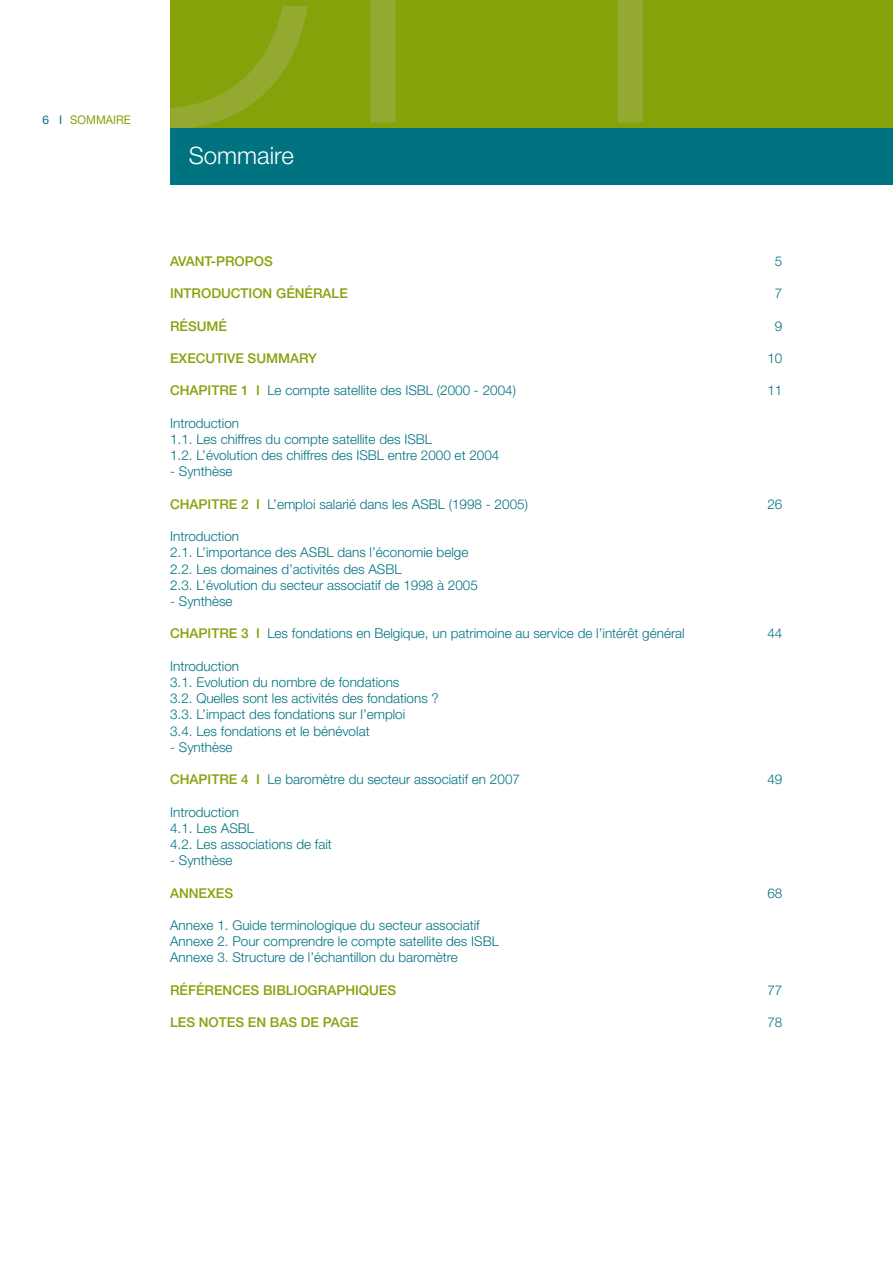
<style>
.page{position:relative;width:893px;height:1263px;background:#fff}
.page>*{position:absolute;margin:0;border:0;box-sizing:border-box;transform-origin:0 0}
.t1{font:300 24px "Helvetica Neue";color:#fff}
.t2{font:300 13.5px/16.2px "Helvetica Neue";color:#007381}
.t3{font:500 13.5px "Helvetica Neue";color:#86a20b}
.t4{font:12px "Helvetica Neue";color:#86a20b;scale:.94 1}
.s1{color:#007381}
.s2{font-weight:500;color:#86a20b}
</style>
<div class="page">
<div style="left:170px;top:0;width:723px;height:185px;background:#007381"></div>
<div style="left:170px;top:0;width:723px;height:128px;background:#86a20b"></div>
<svg style="left:170px;top:6px;width:138px;height:122px"></svg>
<svg style="left:370px;top:0;width:273px;height:122px"></svg>
<p class="t4" style="left:43px;top:113px;width:95px"><span class="s1">6 I</span> SOMMAI RE</p>
<h1 class="t1" style="left:189px;top:140px;width:106px">Sommaire</h1>
<p class="t3" style="left:170px;top:253px;width:104px">AVANT-PROPOS</p>
<p class="t2" style="left:775px;top:253px;width:9px">5</p>
<p class="t3" style="left:170px;top:285px;width:179px">INTRODUCTION GÉNÉRALE</p>
<p class="t2" style="left:775px;top:285px;width:9px">7</p>
<p class="t3" style="left:170px;top:318px;width:59px">RÉSUMÉ</p>
<p class="t2" style="left:775px;top:317px;width:9px">9</p>
<p class="t3" style="left:170px;top:350px;width:148px">EXECUTIVE SUMMARY</p>
<p class="t2" style="left:767px;top:350px;width:17px">10</p>
<p class="t2" style="left:170px;top:382px;width:347px"><span class="s2">CHAPITRE 1 I</span> Le compte satellite des ISBL (2000 - 2004)</p>
<p class="t2" style="left:767px;top:382px;width:17px">11</p>
<p class="t2" style="left:170px;top:415px;width:331px">Introduction<br>1.1. Les chiffres du compte satellite des ISBL<br>1.2. L’évolution des chiffres des ISBL entre 2000 et 2004</p>
<p class="t2" style="left:170px;top:463px;width:64px">- Synthèse</p>
<p class="t2" style="left:170px;top:496px;width:359px"><span class="s2">CHAPITRE 2 I</span> L’emploi salarié dans les ASBL (1998 - 2005)</p>
<p class="t2" style="left:767px;top:496px;width:17px">26</p>
<p class="t2" style="left:170px;top:528px;width:309px">Introduction<br>2.1. L’importance des ASBL dans l’économie belge 2.2. Les domaines d’activités des ASBL<br>2.3. L’évolution du secteur associatif de 1998 à 2005</p>
<p class="t2" style="left:170px;top:593px;width:64px">- Synthèse</p>
<p class="t2" style="left:170px;top:625px;width:516px"><span class="s2">CHAPITRE 3 I</span> Les fondations en Belgique, un patrimoine au service de l’intérêt général</p>
<p class="t2" style="left:767px;top:625px;width:17px">44</p>
<p class="t2" style="left:170px;top:658px;width:270px">Introduction<br>3.1. Evolution du nombre de fondations<br>3.2. Quelles sont les activités des fondations ?<br>3.3. L’impact des fondations sur l’emploi<br>3.4. Les fondations et le bénévolat</p>
<p class="t2" style="left:170px;top:739px;width:64px">- Synthèse</p>
<p class="t2" style="left:170px;top:771px;width:351px"><span class="s2">CHAPITRE 4 I</span> Le baromètre du secteur associatif en 2007</p>
<p class="t2" style="left:767px;top:771px;width:17px">49</p>
<p class="t2" style="left:170px;top:803px;width:163px">Introduction<br>4.1. Les ASBL<br>4.2. Les associations de fait</p>
<p class="t2" style="left:170px;top:852px;width:64px">- Synthèse</p>
<p class="t3" style="left:170px;top:885px;width:65px">ANNEXES</p>
<p class="t2" style="left:767px;top:884px;width:17px">68</p>
<p class="t2" style="left:170px;top:917px;width:330px">Annexe 1. Guide terminologique du secteur associatif<br>Annexe 2. Pour comprendre le compte satellite des ISBL<br>Annexe 3. Structure de l’échantillon du baromètre</p>
<p class="t3" style="left:170px;top:982px;width:228px">RÉFÉRENCES BIBLIOGRAPHIQUES</p>
<p class="t2" style="left:767px;top:982px;width:17px">77</p>
<p class="t3" style="left:170px;top:1014px;width:190px">LES NOTES EN BAS DE PAGE</p>
<p class="t2" style="left:767px;top:1014px;width:17px">78</p>
</div>
